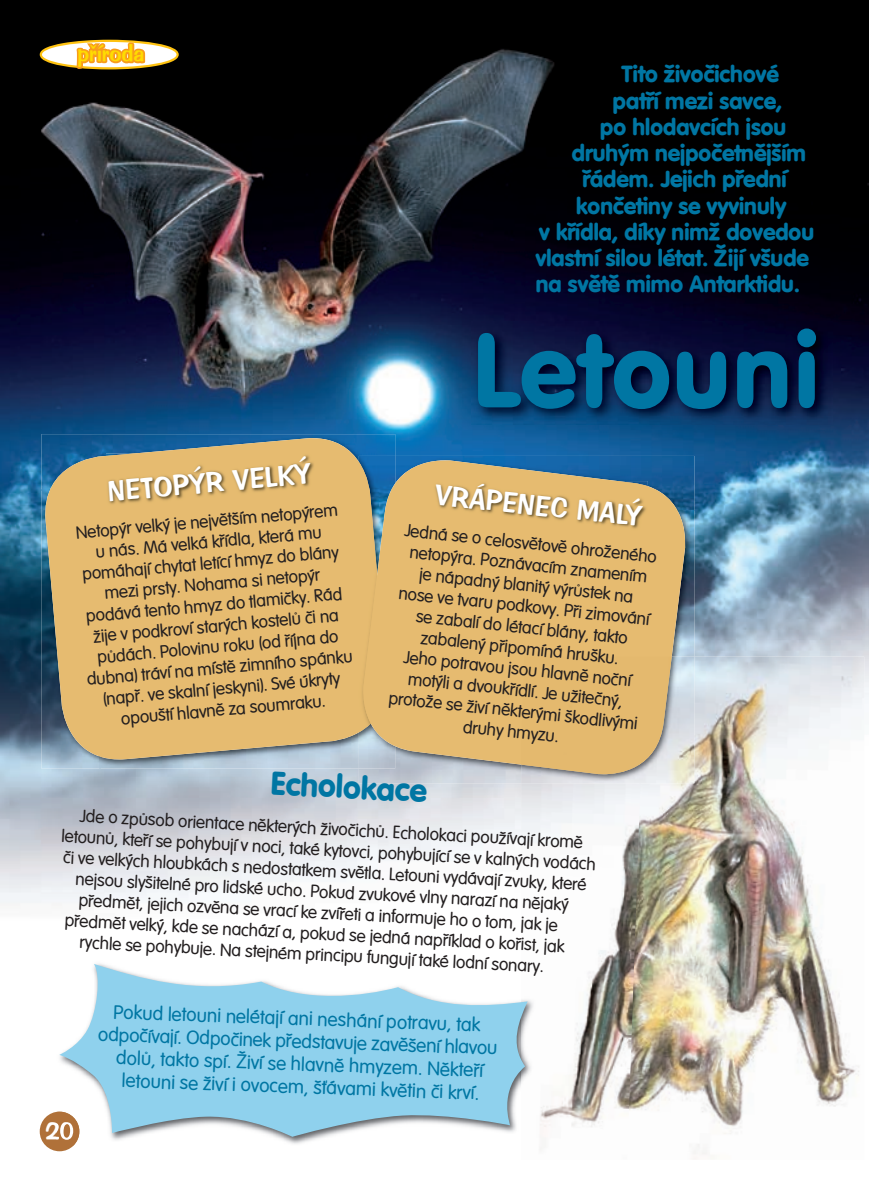
<style>
.page{position:relative;width:869px;height:1191px;background:#fff}
.page>*{position:absolute;margin:0;border:0;box-sizing:border-box;transform-origin:0 0}
.t1{font:103.42px "VAG Rounded AT";color:#0076a3}
.t2{font:700 31.5px "Vogue";color:#0076a3}
.t3{font:28.7px "Impress AT";color:#fff}
.t4{font:24.5px "Impress AT";color:#fff;scale:.95 1}
.t5{font:700 22.75px "Vogue";letter-spacing:.005em;color:#0076a3}
.t6{font:22.75px "Impress AT";color:#ffdc01}
.t7{font:19.25px/22.8px "Vogue";color:#0076a3;text-align:center}
.t8{font:17.5px/21px "Vogue";color:#231f20;text-align:center}
</style>
<div class="page">
<img style="left:0;top:0;width:868px;height:1152px">
<div style="left:40px;top:1111px;width:39px;height:40px;background:#b07139;border-radius:50%"></div>
<img style="left:37px;top:37px;width:150px;height:40px">
<svg style="left:40px;top:38px;width:139px;height:395px;background:#262d3c"></svg>
<img style="left:99px;top:764px;width:257px;height:4px">
<svg style="left:40px;top:433px;width:351px;height:331px;background:#ccb076"></svg>
<img style="left:106px;top:453px;width:208px;height:52px">
<img style="left:691px;top:510px;width:3px;height:146px">
<img style="left:359px;top:781px;width:162px;height:2px">
<svg style="left:356px;top:453px;width:335px;height:328px;background:#c9b07c"></svg>
<img style="left:433px;top:481px;width:214px;height:49px">
<img style="left:640px;top:656px;width:223px;height:503px">
<img style="left:521px;top:783px;width:119px;height:369px">
<img style="left:521px;top:656px;width:173px;height:127px">
<img style="left:521px;top:656px;width:150px;height:118px">
<img style="left:471px;top:322px;width:361px;height:102px">
<img style="left:57px;top:960px;width:478px;height:185px">
<img style="left:57px;top:1111px;width:22px;height:34px">
<img style="left:57px;top:1122px;width:16px;height:17px">
<svg style="left:59px;top:964px;width:468px;height:172px;fill:#8fd1ed"></svg>
<h3 class="t6" style="left:77px;top:40px;width:68px">příroda</h3>
<h3 class="t3" style="left:106px;top:474px;width:205px;rotate:-5deg">NETOPÝR VELKÝ</h3>
<p class="t8" style="left:73px;top:522px;width:268px;rotate:-5deg">Netopýr velký je největším netopýrem u nás. Má velká křídla, která mu pomáhají chytat letící hmyz do blány mezi prsty. Nohama si netopýr podává tento hmyz do tlamičky. Rád žije v podkroví starých kostelů či na půdách. Polovinu roku (od října do dubna) tráví na místě zimního spánku (např. ve skalní jeskyni). Své úkryty opouští hlavně za soumraku.</p>
<h3 class="t5" style="left:621px;top:60px;width:158px">Tito živočichové</h3>
<h3 class="t5" style="left:612px;top:86px;width:171px">patří mezi savce,</h3>
<h3 class="t5" style="left:600px;top:112px;width:187px">po hlodavcích jsou</h3>
<h3 class="t5" style="left:571px;top:138px;width:235px">druhým nejpočetnějším</h3>
<h3 class="t5" style="left:582px;top:165px;width:206px">řádem. Jejich přední</h3>
<h3 class="t5" style="left:576px;top:191px;width:211px">končetiny se vyvinuly</h3>
<h3 class="t5" style="left:539px;top:217px;width:276px">v křídla, díky nimž dovedou</h3>
<h3 class="t5" style="left:535px;top:243px;width:274px">vlastní silou létat. Žijí všude</h3>
<h3 class="t5" style="left:535px;top:270px;width:266px">na světě mimo Antarktidu.</h3>
<h1 class="t1" style="left:471px;top:307px;width:351px">Letouni</h1>
<h3 class="t3" style="left:436px;top:477px;width:209px;rotate:6deg">VRÁPENEC MALÝ</h3>
<p class="t8" style="left:405px;top:520px;width:255px;rotate:6deg">Jedná se o celosvětově ohroženého netopýra. Poznávacím znamením je nápadný blanitý výrůstek na nose ve tvaru podkovy. Při zimování se zabalí do létací blány, takto zabalený připomíná hrušku.<br>Jeho potravou jsou hlavně noční motýli a dvoukřídlí. Je užitečný, protože se živí některými škodlivými druhy hmyzu.</p>
<h2 class="t2" style="left:272px;top:762px;width:157px;rotate:3deg">Echolokace</h2>
<p class="t8" style="left:80px;top:805px;width:505px;rotate:3deg">Jde o způsob orientace některých živočichů. Echolokaci používají kromě</p>
<p class="t8" style="left:62px;top:825px;width:536px;rotate:3deg">letounů, kteří se pohybují v noci, také kytovci, pohybující se v kalných vodách</p>
<p class="t8" style="left:64px;top:846px;width:525px;rotate:3deg">či ve velkých hloubkách s nedostatkem světla. Letouni vydávají zvuky, které</p>
<p class="t8" style="left:76px;top:868px;width:495px;rotate:3deg">nejsou slyšitelné pro lidské ucho. Pokud zvukové vlny narazí na nějaký</p>
<p class="t8" style="left:79px;top:889px;width:481px;rotate:3deg">předmět, jejich ozvěna se vrací ke zvířeti a informuje ho o tom, jak je</p>
<p class="t8" style="left:65px;top:909px;width:502px;rotate:3deg">předmět velký, kde se nachází a, pokud se jedná například o kořist, jak</p>
<p class="t8" style="left:80px;top:931px;width:466px;rotate:3deg">rychle se pohybuje. Na stejném principu fungují také lodní sonary.</p>
<h3 class="t4" style="left:45px;top:1116px;width:32px">20</h3>
<p class="t7" style="left:99px;top:1000px;width:400px;rotate:2deg">Pokud letouni nelétají ani neshání potravu, tak odpočívají. Odpočinek představuje zavěšení hlavou dolů, takto spí. Živí se hlavně hmyzem. Někteří letouni se živí i ovocem, šťávami květin či krví.</p>
</div>
